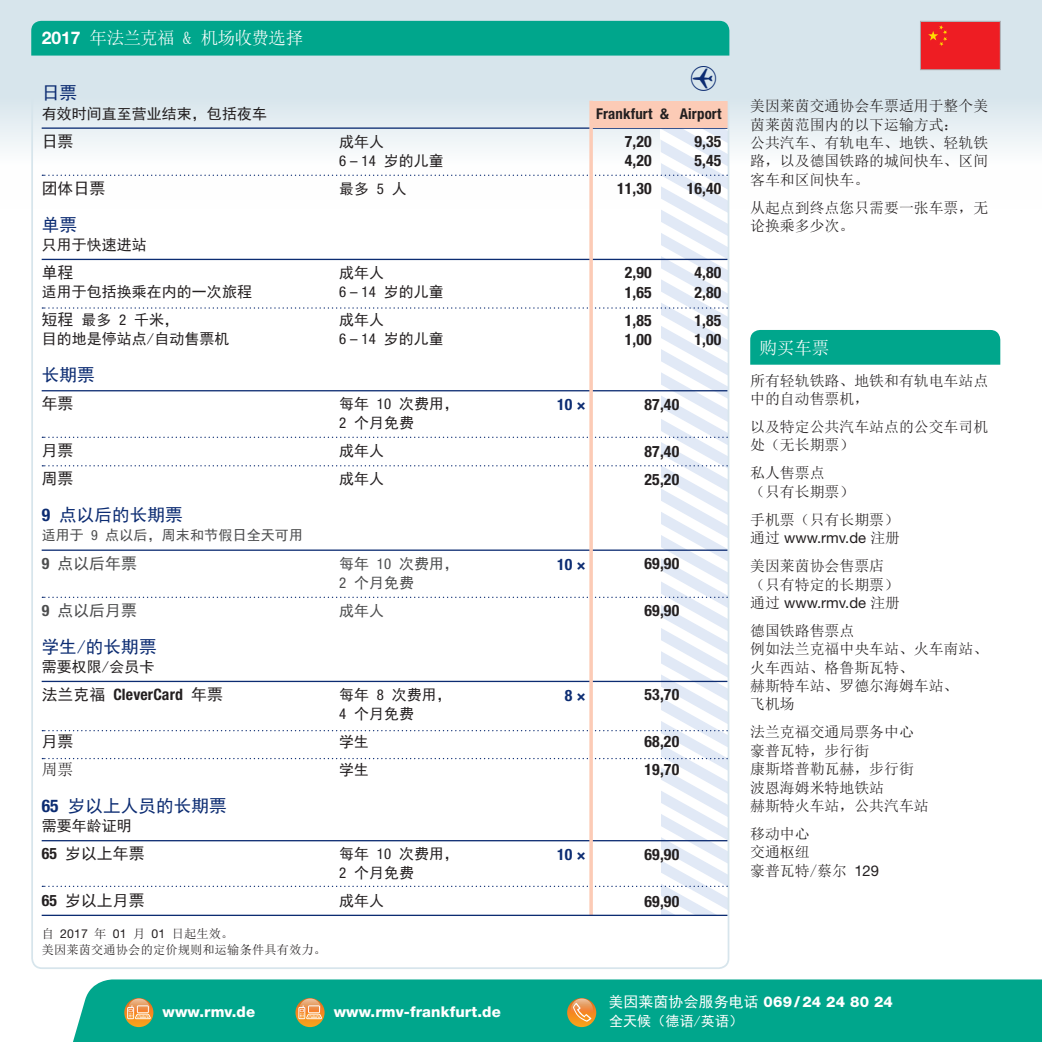
<style>
.page{position:relative;width:1042px;height:1042px;background:#fff}
.page>*{position:absolute;margin:0;border:0;box-sizing:border-box;transform-origin:0 0}
.t1{font:21px "Rmv Pi 0902";color:#0c2c72}
.t2{font:17.5px "Sim Hei";letter-spacing:.01em;color:#0c2c72}
.t3{font:17.5px "Sim Sun";letter-spacing:-.02em;color:#fff}
.t4{font:700 condensed 15.75px/28px "Helvetica Neue LT Pro";letter-spacing:.01em;color:#231f20}
.t5{font:15.75px "Sim Hei";letter-spacing:.01em;color:#231f20}
.t6{font:15.75px "Sim Hei";letter-spacing:.01em;color:#4b4c4d}
.t7{font:700 condensed 15.75px "Helvetica Neue LT Pro";color:#0c2c72}
.t8{font:15.75px "Sim Sun";color:#231f20}
.t9{font:14.88px/18.4px "Sim Sun";color:#231f20}
.t10{font:14.88px/19.2px "Sim Hei";letter-spacing:.01em;color:#231f20}
.t11{font:800 14.88px "Helvetica Neue LT";letter-spacing:.01em;color:#fff}
.t12{font:14.88px "Helvetica Neue LT Pro";color:#231f20}
.t13{font:condensed 14.88px "Helvetica Neue LT Pro";color:#231f20}
.t14{font:800 14.88px "Helvetica Neue LT Pro";letter-spacing:.01em;color:#fff}
.t15{font:700 condensed 14.88px "Helvetica Neue LT Pro";letter-spacing:.01em;color:#231f20}
.t16{font:14.88px/19.2px "Sim Hei";letter-spacing:.01em;color:#4b4c4d}
.t17{font:14px "Sim Hei";letter-spacing:.01em;color:#4b4c4d}
.t18{font:14px "Sim Hei";letter-spacing:.01em;color:#fff}
.t19{font:12.25px/15.8px "Sim Sun";letter-spacing:.01em;color:#231f20}
.s1{font-family:"Helvetica Neue LT Pro";font-weight:700}
.s2{font-family:"Sim Hei";font-stretch:normal}
.s3{font-family:"Helvetica Neue LT Pro";font-stretch:condensed}
.s4{font-size:15.75px}
.s5{font-family:"Helvetica Neue LT Pro";font-weight:700;font-stretch:condensed}
.s6{font-family:"Sim Hei";font-weight:400;font-stretch:normal}
.s7{font-family:"Helvetica Neue LT Pro"}
.s8{font-family:"Sim Sun"}
.s9{font-family:"Sim Hei";font-weight:400}
</style>
<div class="page">
<div style="left:0;top:0;width:1042px;height:208px;background:linear-gradient(to bottom,#cadde6,#fff)"></div>
<svg style="left:661px;top:129px;width:65px;height:785px"></svg>
<hr style="left:42px;top:127px;width:685px;height:2px;background:#0c2c72">
<svg style="left:42px;top:175px;width:684px;height:1px"></svg>
<hr style="left:42px;top:259px;width:685px;height:1px;background:#0c2c72">
<svg style="left:42px;top:307px;width:684px;height:2px"></svg>
<hr style="left:42px;top:390px;width:685px;height:1px;background:#0c2c72">
<svg style="left:42px;top:437px;width:684px;height:1px"></svg>
<svg style="left:42px;top:465px;width:684px;height:1px"></svg>
<hr style="left:42px;top:549px;width:685px;height:2px;background:#0c2c72">
<svg style="left:42px;top:597px;width:684px;height:1px"></svg>
<hr style="left:42px;top:681px;width:685px;height:1px;background:#0c2c72">
<svg style="left:42px;top:730px;width:684px;height:1px"></svg>
<svg style="left:42px;top:758px;width:684px;height:1px"></svg>
<hr style="left:42px;top:840px;width:685px;height:1px;background:#0c2c72">
<svg style="left:42px;top:885px;width:684px;height:2px"></svg>
<div style="left:73px;top:979px;width:969px;height:63px;background:#00a68c"></div>
<svg style="left:567px;top:998px;width:29px;height:29px"></svg>
<svg style="left:571px;top:998px;width:22px;height:22px"></svg>
<svg style="left:573px;top:1002px;width:18px;height:19px"></svg>
<div style="left:591px;top:101px;width:137px;height:26px;background:#fccbb6"></div>
<svg style="left:589px;top:101px;width:4px;height:813px;fill:#fccbb6"></svg>
<hr style="left:42px;top:914px;width:685px;height:2px;background:#0c2c72">
<svg style="left:295px;top:998px;width:30px;height:29px"></svg>
<svg style="left:299px;top:998px;width:22px;height:22px"></svg>
<svg style="left:298px;top:1005px;width:24px;height:14px"></svg>
<svg style="left:124px;top:998px;width:29px;height:29px"></svg>
<svg style="left:128px;top:998px;width:22px;height:22px"></svg>
<svg style="left:127px;top:1005px;width:24px;height:14px"></svg>
<div style="left:31px;top:21px;width:698px;height:35px;background:#00a68c"></div>
<div style="left:750px;top:330px;width:250px;height:35px;background:#00a68c"></div>
<div style="left:920px;top:22px;width:80px;height:48px;background:#ee1d23"></div>
<svg style="left:928px;top:25px;width:19px;height:21px"></svg>
<div style="left:920px;top:21px;width:80px;height:49px;border:1px solid #a8a9ad"></div>
<p class="t3" style="left:42px;top:29px;width:263px"><span class="s1">2017</span> 年法兰克福 &amp; 机场收费选择</p>
<p class="t2" style="left:42px;top:84px;width:37px">日票</p>
<p class="t10" style="left:42px;top:104px;width:227px">有效时间直至营业结束，包括夜车</p>
<p class="t5" style="left:42px;top:133px;width:33px">日票</p>
<p class="t10" style="left:339px;top:132px;width:46px">成年人</p>
<p class="t13" style="left:339px;top:152px;width:106px">6 – 14 <span class="s2">岁的儿童</span></p>
<p class="t5" style="left:42px;top:180px;width:65px">团体日票</p>
<p class="t10" style="left:339px;top:179px;width:69px">最多 <span class="s3">5</span> 人</p>
<p class="t2" style="left:42px;top:216px;width:37px">单票</p>
<p class="t10" style="left:42px;top:235px;width:107px">只用于快速进站</p>
<p class="t5" style="left:42px;top:264px;width:33px">单程</p>
<p class="t10" style="left:339px;top:263px;width:46px">成年人</p>
<p class="t10" style="left:42px;top:282px;width:212px">适用于包括换乘在内的一次旅程</p>
<p class="t13" style="left:339px;top:283px;width:106px">6 – 14 <span class="s2">岁的儿童</span></p>
<p class="t10" style="left:42px;top:310px;width:139px"><span class="s4">短程</span> 最多 <span class="s3">2</span> 千米，</p>
<p class="t10" style="left:339px;top:310px;width:46px">成年人</p>
<p class="t10" style="left:42px;top:330px;width:189px">目的地是停站点/自动售票机</p>
<p class="t13" style="left:339px;top:330px;width:106px">6 – 14 <span class="s2">岁的儿童</span></p>
<p class="t2" style="left:42px;top:366px;width:54px">长期票</p>
<p class="t5" style="left:42px;top:396px;width:33px">年票</p>
<p class="t10" style="left:339px;top:394px;width:121px">每年 <span class="s3">10</span> 次费用，<br><span class="s3">2</span> 个月免费</p>
<p class="t5" style="left:42px;top:443px;width:33px">月票</p>
<p class="t10" style="left:339px;top:442px;width:46px">成年人</p>
<p class="t5" style="left:42px;top:471px;width:33px">周票</p>
<p class="t10" style="left:339px;top:470px;width:46px">成年人</p>
<p class="t2" style="left:42px;top:506px;width:143px"><span class="s5">9</span> 点以后的长期票</p>
<p class="t17" style="left:42px;top:528px;width:263px">适用于 <span class="s3">9</span> 点以后，周末和节假日全天可用</p>
<p class="t6" style="left:42px;top:555px;width:97px"><span class="s5">9</span> 点以后年票</p>
<p class="t16" style="left:339px;top:554px;width:121px">每年 <span class="s3">10</span> 次费用，<br><span class="s3">2</span> 个月免费</p>
<p class="t6" style="left:42px;top:602px;width:97px"><span class="s5">9</span> 点以后月票</p>
<p class="t16" style="left:339px;top:601px;width:46px">成年人</p>
<p class="t2" style="left:42px;top:637px;width:116px">学生/的长期票</p>
<p class="t10" style="left:42px;top:657px;width:114px">需要权限/会员卡</p>
<p class="t4" style="left:42px;top:680px;width:183px"><span class="s6">法兰克福</span> CleverCard <span class="s6">年票</span></p>
<p class="t10" style="left:339px;top:685px;width:114px">每年 <span class="s3">8</span> 次费用，<br><span class="s3">4</span> 个月免费</p>
<p class="t5" style="left:42px;top:733px;width:33px">月票</p>
<p class="t10" style="left:339px;top:732px;width:31px">学生</p>
<p class="t8" style="left:42px;top:761px;width:33px">周票</p>
<p class="t10" style="left:339px;top:760px;width:31px">学生</p>
<p class="t2" style="left:42px;top:797px;width:186px"><span class="s5">65</span> 岁以上人员的长期票</p>
<p class="t10" style="left:42px;top:816px;width:91px">需要年龄证明</p>
<p class="t5" style="left:42px;top:845px;width:104px"><span class="s5">65</span> 岁以上年票</p>
<p class="t10" style="left:339px;top:844px;width:121px">每年 <span class="s3">10</span> 次费用，<br><span class="s3">2</span> 个月免费</p>
<p class="t5" style="left:42px;top:893px;width:104px"><span class="s5">65</span> 岁以上月票</p>
<p class="t10" style="left:339px;top:891px;width:46px">成年人</p>
<p class="t19" style="left:42px;top:925px;width:286px">自 <span class="s7">2017</span> 年 <span class="s7">01</span> 月 <span class="s7">01</span> 日起生效。<br>美因莱茵交通协会的定价规则和运输条件具有效力。</p>
<p class="t11" style="left:163px;top:1003px;width:94px">www.rmv.de</p>
<p class="t11" style="left:334px;top:1003px;width:169px">www.rmv-frankfurt.de</p>
<h1 class="t1" style="left:691px;top:66px;width:26px">s</h1>
<p class="t15" style="left:596px;top:105px;width:127px">Frankfurt &amp; Airport</p>
<p class="t4" style="left:625px;top:127px;width:28px">7,20</p>
<p class="t4" style="left:694px;top:127px;width:28px">9,35</p>
<p class="t4" style="left:625px;top:147px;width:28px">4,20</p>
<p class="t4" style="left:694px;top:147px;width:28px">5,45</p>
<p class="t4" style="left:617px;top:175px;width:36px">11,30</p>
<p class="t4" style="left:687px;top:175px;width:36px">16,40</p>
<p class="t9" style="left:750px;top:97px;width:239px">美因莱茵交通协会车票适用于整个美茵莱茵范围内的以下运输方式：<br>公共汽车、有轨电车、地铁、轻轨铁路，以及德国铁路的城间快车、区间客车和区间快车。</p>
<p class="t9" style="left:750px;top:198px;width:239px">从起点到终点您只需要一张车票，无论换乘多少次。</p>
<p class="t4" style="left:625px;top:259px;width:28px">2,90</p>
<p class="t4" style="left:694px;top:259px;width:28px">4,80</p>
<p class="t4" style="left:625px;top:278px;width:28px">1,65</p>
<p class="t4" style="left:694px;top:278px;width:28px">2,80</p>
<p class="t4" style="left:625px;top:306px;width:28px">1,85</p>
<p class="t4" style="left:694px;top:306px;width:28px">1,85</p>
<p class="t4" style="left:625px;top:325px;width:28px">1,00</p>
<p class="t4" style="left:694px;top:325px;width:28px">1,00</p>
<p class="t3" style="left:759px;top:338px;width:71px">购买车票</p>
<p class="t7" style="left:557px;top:395px;width:30px">10 ×</p>
<p class="t4" style="left:644px;top:390px;width:36px">87,40</p>
<p class="t4" style="left:644px;top:437px;width:36px">87,40<br>25,20</p>
<p class="t7" style="left:557px;top:554px;width:30px">10 ×</p>
<p class="t4" style="left:644px;top:549px;width:36px">69,90</p>
<p class="t4" style="left:644px;top:596px;width:36px">69,90</p>
<p class="t7" style="left:565px;top:686px;width:23px">8 ×</p>
<p class="t4" style="left:644px;top:681px;width:36px">53,70</p>
<p class="t4" style="left:644px;top:728px;width:36px">68,20<br>19,70</p>
<p class="t7" style="left:557px;top:845px;width:30px">10 ×</p>
<p class="t4" style="left:644px;top:840px;width:36px">69,90</p>
<p class="t4" style="left:644px;top:887px;width:36px">69,90</p>
<p class="t9" style="left:750px;top:371px;width:239px">所有轻轨铁路、地铁和有轨电车站点中的自动售票机，</p>
<p class="t9" style="left:750px;top:417px;width:239px">以及特定公共汽车站点的公交车司机处（无长期票）</p>
<p class="t9" style="left:750px;top:464px;width:106px">私人售票点<br>（只有长期票）</p>
<p class="t9" style="left:750px;top:510px;width:150px">手机票（只有长期票）</p>
<p class="t12" style="left:750px;top:529px;width:151px"><span class="s8">通过</span> www.rmv.de <span class="s8">注册</span></p>
<p class="t9" style="left:750px;top:557px;width:150px">美因莱茵协会售票店（只有特定的长期票）</p>
<p class="t12" style="left:750px;top:593px;width:151px"><span class="s8">通过</span> www.rmv.de <span class="s8">注册</span></p>
<p class="t9" style="left:750px;top:621px;width:239px">德国铁路售票点<br>例如法兰克福中央车站、火车南站、火车西站、格鲁斯瓦特、<br>赫斯特车站、罗德尔海姆车站、<br>飞机场</p>
<p class="t9" style="left:750px;top:723px;width:180px">法兰克福交通局票务中心豪普瓦特，步行街<br>康斯塔普勒瓦赫，步行街波恩海姆米特地铁站<br>赫斯特火车站，公共汽车站</p>
<p class="t9" style="left:750px;top:824px;width:130px">移动中心<br>交通枢纽<br>豪普瓦特/蔡尔 <span class="s7">129</span></p>
<p class="t14" style="left:608px;top:993px;width:286px"><span class="s9">美因莱茵协会服务电话</span> 069/24 24 80 24</p>
<p class="t18" style="left:609px;top:1013px;width:136px">全天候（德语/英语）</p>
</div>
